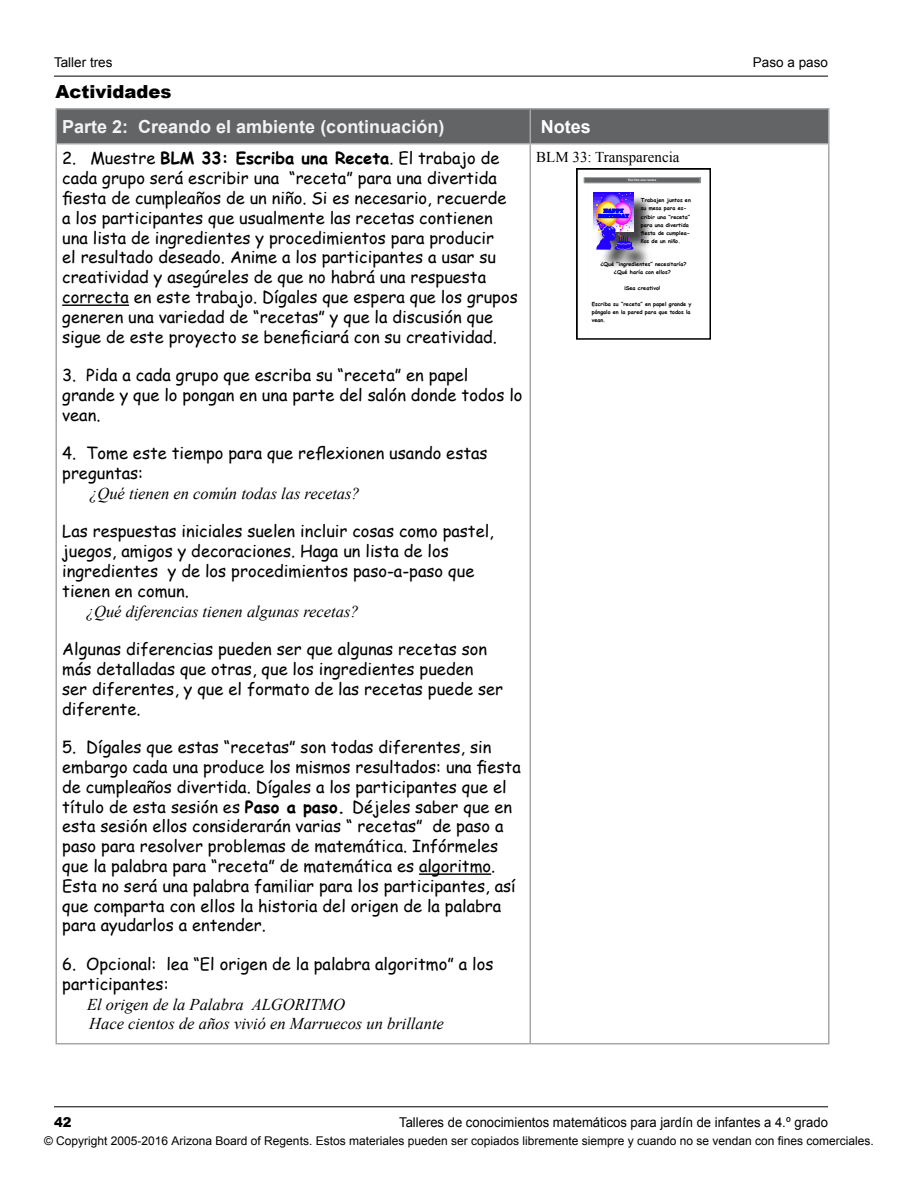
<style>
.page{position:relative;width:918px;height:1188px;background:#fff}
.page>*{position:absolute;margin:0;border:0;box-sizing:border-box;transform-origin:0 0}
.t1{font:700 18px "Arial";color:#f3f3f3}
.t2{font:900 18px "Arial";color:#000}
.t3{font:700 18px "Arial";color:#fff}
.t4{font:16.5px/19.8px "Comic Sans MS";color:#000}
.t5{font:italic 16.5px/19.8px "Times New Roman";color:#000}
.t6{font:15px "Times New Roman";color:#000}
.t7{font:13.5px "Arial";color:#000}
.t8{font:900 13.5px "Arial";color:#000}
.t9{font:12px "Arial";color:#000}
.t10{font:700 5.4px/8.1px "Comic Sans MS";color:#000}
.t11{font:700 3.15px "Arial";color:#f3f3f3}
.s1{font-weight:700}
</style>
<div class="page">
<hr style="left:54px;top:76px;width:774px;height:1px;background:#000">
<hr style="left:54px;top:1106px;width:774px;height:1px;background:#000">
<div style="left:57px;top:110px;width:771px;height:33px;background:#636466"></div>
<hr style="left:56px;top:108px;width:474px;height:2px;background:#a5a7a9">
<hr style="left:56px;top:109px;width:1px;height:34px;background:#a5a7a9">
<hr style="left:530px;top:108px;width:300px;height:2px;background:#a5a7a9">
<hr style="left:530px;top:109px;width:1px;height:34px;background:#a5a7a9">
<hr style="left:828px;top:109px;width:2px;height:34px;background:#a5a7a9">
<hr style="left:56px;top:143px;width:474px;height:1px;background:#a5a7a9">
<hr style="left:56px;top:144px;width:1px;height:899px;background:#a5a7a9">
<hr style="left:530px;top:143px;width:300px;height:1px;background:#a5a7a9">
<hr style="left:530px;top:144px;width:1px;height:899px;background:#a5a7a9">
<hr style="left:828px;top:144px;width:2px;height:899px;background:#a5a7a9">
<hr style="left:56px;top:1043px;width:774px;height:1px;background:#a5a7a9">
<hr style="left:62px;top:305px;width:67px;height:1px;background:#000">
<hr style="left:419px;top:873px;width:72px;height:2px;background:#000">
<div style="left:576px;top:168px;width:135px;height:172px;border:2px solid #000"></div>
<div style="left:584px;top:178px;width:116px;height:5px;background:#636466"></div>
<hr style="left:584px;top:177px;width:116px;height:1px;background:#a5a7a9">
<hr style="left:584px;top:183px;width:116px;height:1px;background:#a5a7a9">
<div style="left:596px;top:195px;width:56px;height:73px;background:#000;opacity:.75"></div>
<hr style="left:593px;top:192px;width:41px;height:2px;background:#2300ff">
<hr style="left:593px;top:194px;width:41px;height:3px;background:#380bff">
<hr style="left:593px;top:197px;width:41px;height:3px;background:#4a20ff">
<hr style="left:593px;top:200px;width:41px;height:2px;background:#5935ff">
<hr style="left:593px;top:202px;width:41px;height:3px;background:#6a48ff">
<hr style="left:593px;top:205px;width:41px;height:3px;background:#7a5cff">
<hr style="left:593px;top:208px;width:41px;height:2px;background:#8a6eff">
<hr style="left:593px;top:210px;width:41px;height:3px;background:#9881ff">
<hr style="left:593px;top:213px;width:41px;height:3px;background:#a894ff">
<hr style="left:593px;top:216px;width:41px;height:2px;background:#b7a6ff">
<hr style="left:593px;top:218px;width:41px;height:3px;background:#c6b8ff">
<hr style="left:593px;top:221px;width:41px;height:3px;background:#d5caff">
<hr style="left:593px;top:224px;width:41px;height:2px;background:#e2ddff">
<hr style="left:593px;top:226px;width:41px;height:3px;background:#f1eeff">
<hr style="left:593px;top:229px;width:41px;height:3px;background:#fff">
<svg style="left:596px;top:193px;width:37px;height:57px"></svg>
<p class="t7" style="left:54px;top:53px;width:60px">Taller tres</p>
<p class="t7" style="left:753px;top:53px;width:77px">Paso a paso</p>
<p class="t2" style="left:56px;top:79px;width:118px">Actividades</p>
<p class="t1" style="left:62px;top:115px;width:384px">Parte 2: Creando el ambiente (continuación)</p>
<p class="t3" style="left:541px;top:115px;width:52px">Notes</p>
<p class="t4" style="left:62px;top:148px;width:457px">2. Muestre <span class="s1">BLM 33: Escriba una Receta</span>. El trabajo de cada grupo será escribir una “receta” para una divertida fiesta de cumpleaños de un niño. Si es necesario, recuerde a los participantes que usualmente las recetas contienen una lista de ingredientes y procedimientos para producir<br>el resultado deseado. Anime a los participantes a usar su creatividad y asegúreles de que no habrá una respuesta correcta en este trabajo. Dígales que espera que los grupos generen una variedad de “recetas” y que la discusión que sigue de este proyecto se beneficiará con su creatividad.</p>
<p class="t4" style="left:62px;top:365px;width:462px">3. Pida a cada grupo que escriba su “receta” en papel grande y que lo pongan en una parte del salón donde todos lo vean.</p>
<p class="t4" style="left:62px;top:443px;width:427px">4. Tome este tiempo para que reflexionen usando estas preguntas:</p>
<p class="t5" style="left:89px;top:483px;width:272px">¿Qué tienen en común todas las recetas?</p>
<p class="t4" style="left:62px;top:521px;width:433px">Las respuestas iniciales suelen incluir cosas como pastel, juegos, amigos y decoraciones. Haga un lista de los ingredientes y de los procedimientos paso-a-paso que tienen en comun.</p>
<p class="t5" style="left:86px;top:601px;width:274px">¿Qué diferencias tienen algunas recetas?</p>
<p class="t4" style="left:62px;top:639px;width:442px">Algunas diferencias pueden ser que algunas recetas son más detalladas que otras, que los ingredientes pueden<br>ser diferentes, y que el formato de las recetas puede ser diferente.</p>
<p class="t4" style="left:62px;top:737px;width:460px">5. Dígales que estas “recetas” son todas diferentes, sin embargo cada una produce los mismos resultados: una fiesta de cumpleaños divertida. Dígales a los participantes que el título de esta sesión es <span class="s1">Paso a paso.</span> Déjeles saber que en esta sesión ellos considerarán varias “ recetas” de paso a paso para resolver problemas de matemática. Infórmeles que la palabra para “receta” de matemática es algoritmo.<br>Esta no será una palabra familiar para los participantes, así que comparta con ellos la historia del origen de la palabra para ayudarlos a entender.</p>
<p class="t4" style="left:62px;top:953px;width:433px">6. Opcional: lea “El origen de la palabra algoritmo” a los participantes:</p>
<p class="t5" style="left:87px;top:994px;width:358px">El origen de la Palabra ALGORITMO<br>Hace cientos de años vivió en Marruecos un brillante</p>
<p class="t6" style="left:536px;top:147px;width:145px">BLM 33: Transparencia</p>
<p class="t11" style="left:628px;top:178px;width:30px">Escribe una receta</p>
<p class="t10" style="left:641px;top:196px;width:51px">Trabajen juntos en su mesa para es&shy;cribir una “receta” para una divertida fiesta de cumplea&shy;ños de un niño.</p>
<p class="t10" style="left:601px;top:259px;width:88px;text-align:center">¿Qué “ingredientes” necesitaría? ¿Qué haría con ellos?</p>
<p class="t10" style="left:625px;top:284px;width:37px">¡Sea creativo!</p>
<p class="t10" style="left:592px;top:300px;width:101px">Escriba su “receta” en papel grande y póngalo en la pared para que todos la vean.</p>
<p class="t8" style="left:54px;top:1113px;width:19px">42</p>
<p class="t7" style="left:399px;top:1114px;width:430px">Talleres de conocimientos matemáticos para jardín de infantes a 4.º grado</p>
<p class="t9" style="left:44px;top:1133px;width:831px">© Copyright 2005-2016 Arizona Board of Regents. Estos materiales pueden ser copiados libremente siempre y cuando no se vendan con fines comerciales.</p>
</div>
